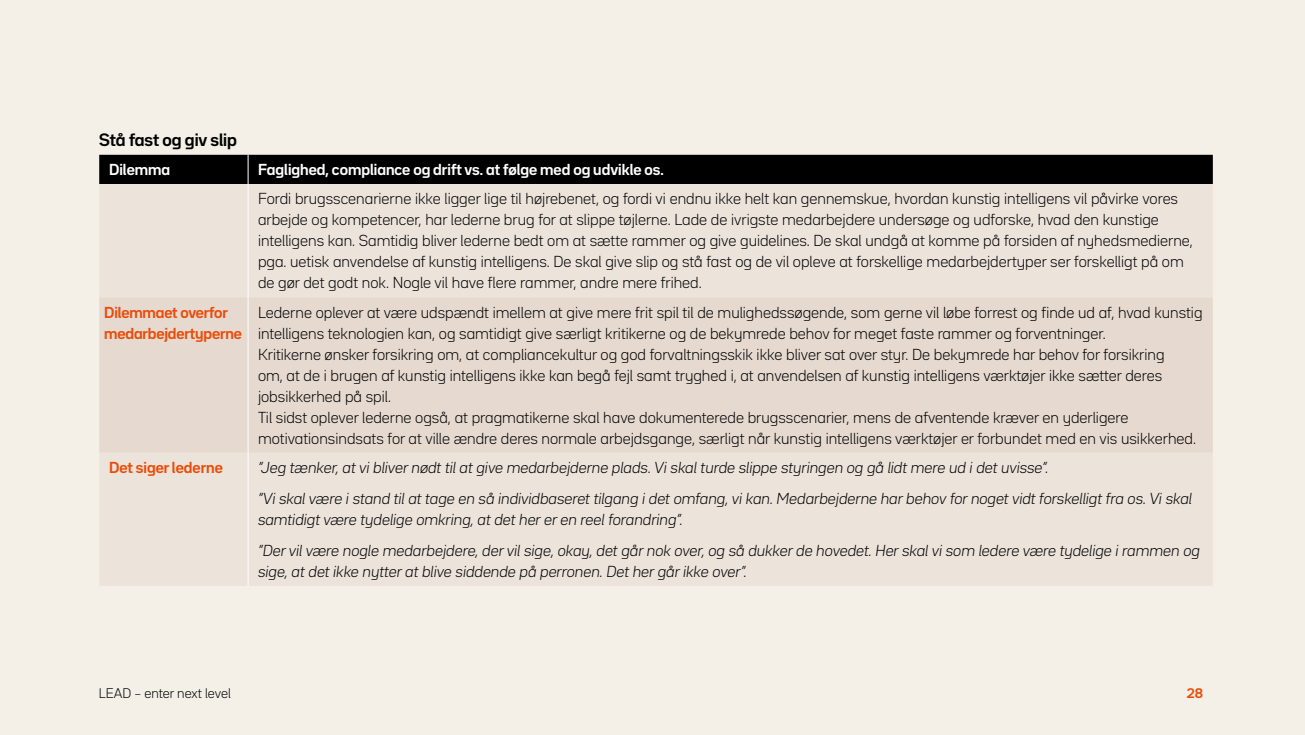
<style>
.page{position:relative;width:1305px;height:735px;background:#fff}
.page>*{position:absolute;margin:0;border:0;box-sizing:border-box;transform-origin:0 0}
.t1{font:700 15.75px "Bw Seido Raw";color:#000}
.t2{font:300 14px/21px "Bw Seido Raw";color:#000}
.t3{font:italic 300 14px/21px "Bw Seido Raw";color:#000}
.t4{font:700 14px "Bw Seido Raw";color:#fff}
.t5{font:700 14px/21px "Bw Seido Raw";letter-spacing:-.01em;color:#e94d0a}
.t6{font:300 12.25px "Bw Seido Raw";color:#000}
.t7{font:700 12.25px "Bw Seido Raw";color:#e94d0a}
</style>
<div class="page">
<div style="left:0;top:0;width:1305px;height:734px;background:#f4f0e8"></div>
<div style="left:99px;top:184px;width:1114px;height:401px;background:#ece3db"></div>
<div style="left:99px;top:297px;width:1114px;height:155px;background:#e6dad0"></div>
<div style="left:99px;top:155px;width:1114px;height:29px;background:#000"></div>
<hr style="left:248px;top:184px;width:1px;height:113px;background:#fff">
<hr style="left:248px;top:297px;width:1px;height:155px;background:#fff">
<hr style="left:248px;top:452px;width:1px;height:133px;background:#fff">
<p class="t1" style="left:99px;top:129px;width:139px">Stå fast og giv slip</p>
<p class="t4" style="left:109px;top:160px;width:63px">Dilemma</p>
<p class="t4" style="left:258px;top:160px;width:407px">Faglighed, compliance og drift vs. at følge med og udvikle os.</p>
<p class="t2" style="left:258px;top:188px;width:936px">Fordi brugsscenarierne ikke ligger lige til højrebenet, og fordi vi endnu ikke helt kan gennemskue, hvordan kunstig intelligens vil påvirke vores arbejde og kompetencer, har lederne brug for at slippe tøjlerne. Lade de ivrigste medarbejdere undersøge og udforske, hvad den kunstige intelligens kan. Samtidig bliver lederne bedt om at sætte rammer og give guidelines. De skal undgå at komme på forsiden af nyhedsmedierne, pga. uetisk anvendelse af kunstig intelligens. De skal give slip og stå fast og de vil opleve at forskellige medarbejdertyper ser forskelligt på om de gør det godt nok. Nogle vil have flere rammer, andre mere frihed.</p>
<p class="t5" style="left:104px;top:301px;width:139px">Dilemmaet overfor medarbejdertyperne</p>
<p class="t2" style="left:258px;top:301px;width:946px">Lederne oplever at være udspændt imellem at give mere frit spil til de mulighedssøgende, som gerne vil løbe forrest og finde ud af, hvad kunstig intelligens teknologien kan, og samtidigt give særligt kritikerne og de bekymrede behov for meget faste rammer og forventninger.<br>Kritikerne ønsker forsikring om, at compliancekultur og god forvaltningsskik ikke bliver sat over styr. De bekymrede har behov for forsikring<br>om, at de i brugen af kunstig intelligens ikke kan begå fejl samt tryghed i, at anvendelsen af kunstig intelligens værktøjer ikke sætter deres jobsikkerhed på spil.<br>Til sidst oplever lederne også, at pragmatikerne skal have dokumenterede brugsscenarier, mens de afventende kræver en yderligere motivationsindsats for at ville ændre deres normale arbejdsgange, særligt når kunstig intelligens værktøjer er forbundet med en vis usikkerhed.</p>
<p class="t5" style="left:109px;top:456px;width:115px">Det siger lederne</p>
<p class="t3" style="left:258px;top:456px;width:792px">”Jeg tænker, at vi bliver nødt til at give medarbejderne plads. Vi skal turde slippe styringen og gå lidt mere ud i det uvisse”.</p>
<p class="t3" style="left:258px;top:487px;width:935px">”Vi skal være i stand til at tage en så individbaseret tilgang i det omfang, vi kan. Medarbejderne har behov for noget vidt forskelligt fra os. Vi skal samtidigt være tydelige omkring, at det her er en reel forandring”.</p>
<p class="t3" style="left:258px;top:539px;width:943px">”Der vil være nogle medarbejdere, der vil sige, okay, det går nok over, og så dukker de hovedet. Her skal vi som ledere være tydelige i rammen og sige, at det ikke nytter at blive siddende på perronen. Det her går ikke over”.</p>
<p class="t6" style="left:99px;top:684px;width:134px">LEAD – enter next level</p>
<p class="t7" style="left:1187px;top:684px;width:18px">28</p>
</div>
